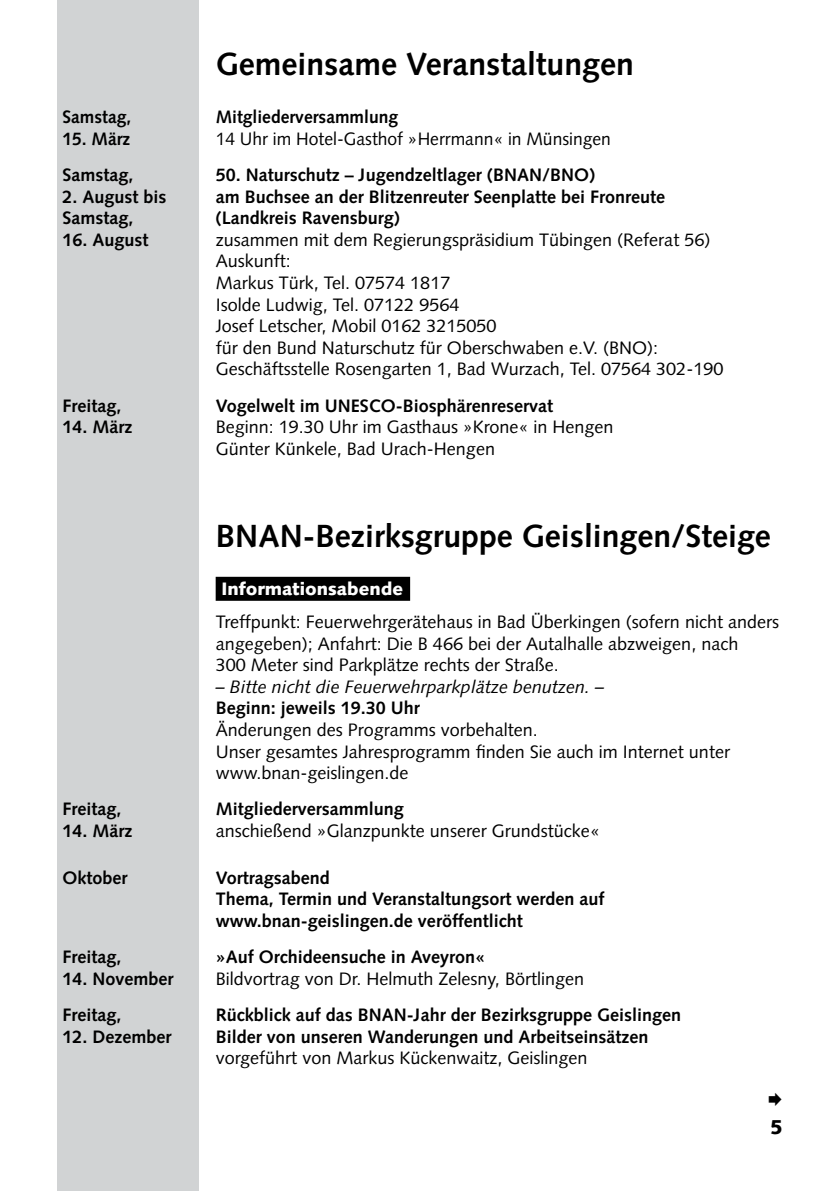
<style>
.page{position:relative;width:840px;height:1191px;background:#fff}
.page>*{position:absolute;margin:0;border:0;box-sizing:border-box;transform-origin:0 0}
.t1{font:700 32px "Syntax";color:#000}
.t2{font:900 20px "Syntax";color:#000}
.t3{font:18px/21.6px "Syntax";color:#000}
.t4{font:700 18px/21.6px "Syntax";color:#000}
.t5{font:italic 18px "Syntax";color:#000}
.t6{font:900 18px "Syntax";color:#fff}
</style>
<div class="page">
<div style="left:57px;top:0;width:141px;height:1191px;background:#d1d3d4"></div>
<div style="left:215px;top:577px;width:195px;height:24px;background:#000"></div>
<p class="t4" style="left:62px;top:106px;width:70px">Samstag,</p>
<p class="t4" style="left:62px;top:128px;width:69px">15. März</p>
<p class="t4" style="left:62px;top:164px;width:72px">Samstag,</p>
<p class="t4" style="left:62px;top:186px;width:106px">2. August bis<br>Samstag,</p>
<p class="t4" style="left:62px;top:229px;width:88px">16. August</p>
<p class="t4" style="left:62px;top:395px;width:61px">Freitag,</p>
<p class="t4" style="left:62px;top:416px;width:72px">14. März</p>
<p class="t4" style="left:62px;top:798px;width:61px">Freitag,</p>
<p class="t4" style="left:62px;top:820px;width:72px">14. März</p>
<h1 class="t1" style="left:215px;top:46px;width:419px">Gemeinsame Veranstaltungen</h1>
<p class="t4" style="left:215px;top:106px;width:184px">Mitgliederversammlung</p>
<p class="t3" style="left:215px;top:128px;width:396px">14 Uhr im Hotel-Gasthof »Herrmann« in Münsingen</p>
<p class="t4" style="left:215px;top:164px;width:451px">50. Naturschutz – Jugendzeltlager (BNAN/BNO)<br>am Buchsee an der Blitzenreuter Seenplatte bei Fronreute (Landkreis Ravensburg)</p>
<p class="t3" style="left:215px;top:229px;width:509px">zusammen mit dem Regierungspräsidium Tübingen (Referat 56)<br>Auskunft:<br>Markus Türk, Tel. 07574 1817<br>Isolde Ludwig, Tel. 07122 9564<br>Josef Letscher, Mobil 0162 3215050<br>für den Bund Naturschutz für Oberschwaben e.V. (BNO):<br>Geschäftsstelle Rosengarten 1, Bad Wurzach, Tel. 07564 302-190</p>
<p class="t4" style="left:215px;top:395px;width:338px">Vogelwelt im UNESCO-Biosphärenreservat</p>
<p class="t3" style="left:215px;top:416px;width:399px">Beginn: 19.30 Uhr im Gasthaus »Krone« in Hengen<br>Günter Künkele, Bad Urach-Hengen</p>
<h1 class="t1" style="left:215px;top:518px;width:556px">BNAN-Bezirksgruppe Geislingen/Steige</h1>
<p class="t6" style="left:221px;top:578px;width:183px">Informationsabende</p>
<p class="t3" style="left:215px;top:611px;width:564px">Treffpunkt: Feuerwehrgerätehaus in Bad Überkingen (sofern nicht anders angegeben); Anfahrt: Die B 466 bei der Autalhalle abzweigen, nach<br>300 Meter sind Parkplätze rechts der Straße.</p>
<p class="t5" style="left:215px;top:676px;width:390px">– Bitte nicht die Feuerwehrparkplätze benutzen. –</p>
<p class="t4" style="left:215px;top:697px;width:206px">Beginn: jeweils 19.30 Uhr</p>
<p class="t3" style="left:215px;top:719px;width:515px">Änderungen des Programms vorbehalten.<br>Unser gesamtes Jahresprogramm finden Sie auch im Internet unter www.bnan-geislingen.de</p>
<p class="t4" style="left:215px;top:798px;width:189px">Mitgliederversammlung</p>
<p class="t3" style="left:215px;top:820px;width:385px">anschießend »Glanzpunkte unserer Grundstücke«</p>
<p class="t4" style="left:62px;top:866px;width:66px">Oktober</p>
<p class="t4" style="left:215px;top:866px;width:390px">Vortragsabend<br>Thema, Termin und Veranstaltungsort werden auf www.bnan-geislingen.de veröffentlicht</p>
<p class="t4" style="left:62px;top:946px;width:61px">Freitag,</p>
<p class="t4" style="left:62px;top:968px;width:113px">14. November</p>
<p class="t4" style="left:215px;top:946px;width:271px">»Auf Orchideensuche in Aveyron«</p>
<p class="t3" style="left:215px;top:968px;width:370px">Bildvortrag von Dr. Helmuth Zelesny, Börtlingen</p>
<p class="t4" style="left:62px;top:1004px;width:61px">Freitag,</p>
<p class="t4" style="left:62px;top:1026px;width:111px">12. Dezember</p>
<p class="t4" style="left:215px;top:1004px;width:467px">Rückblick auf das BNAN-Jahr der Bezirksgruppe Geislingen<br>Bilder von unseren Wanderungen und Arbeitseinsätzen</p>
<p class="t3" style="left:215px;top:1047px;width:373px">vorgeführt von Markus Kückenwaitz, Geislingen</p>
<p class="t2" style="left:769px;top:1114px;width:14px">5</p>
</div>
